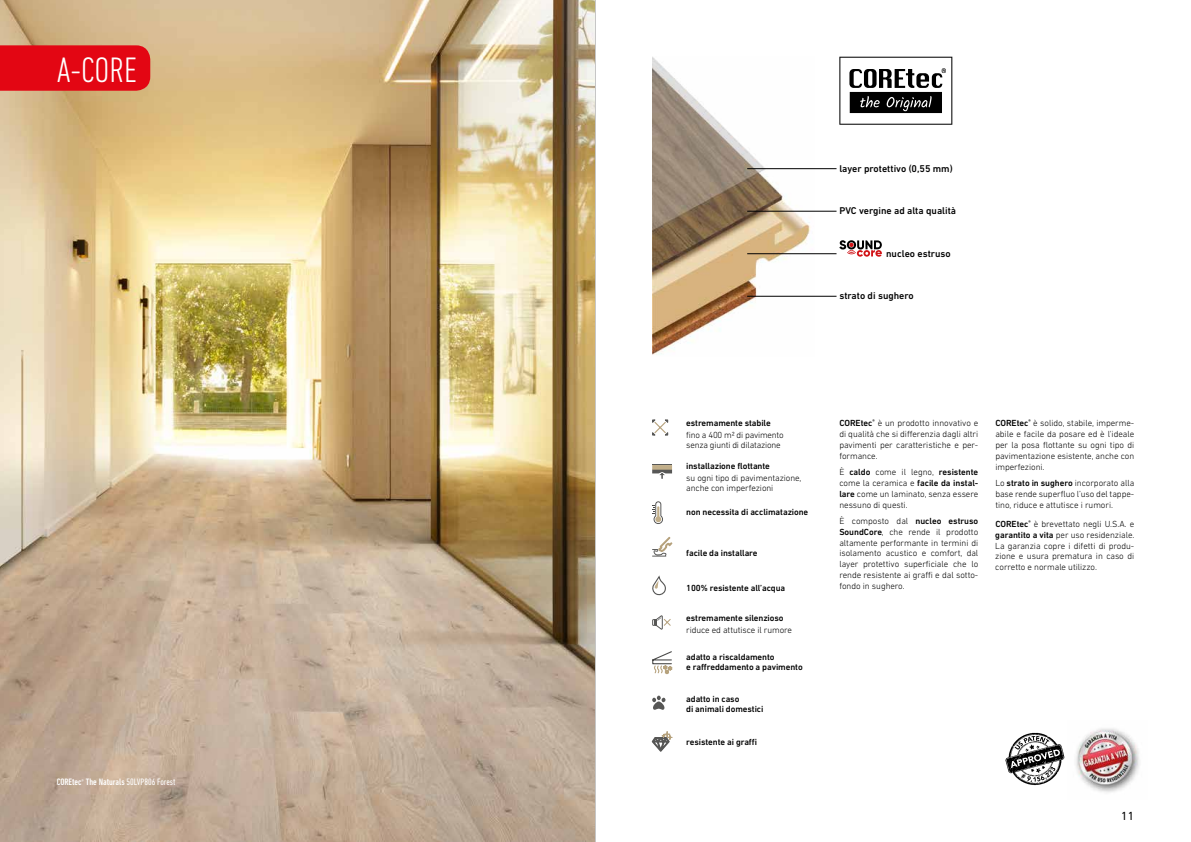
<style>
.page{position:relative;width:1191px;height:842px;background:#fff}
.page>*{position:absolute;margin:0;border:0;box-sizing:border-box;transform-origin:0 0}
.t1{font:300 condensed 36px "DIN Next LT Pro";color:#fff}
.t2{font:12px "DIN Next LT Pro";color:#000}
.t3{font:500 10px "DIN Next LT Pro";color:#000}
.t4{font:500 condensed 9.5px "DIN Next LT Pro";color:#fff}
.t5{font:300 9px/10.8px "DIN Next LT Pro";letter-spacing:-.005em;color:#000;text-align:justify}
.t6{font:500 9px/10px "DIN Next LT Pro";letter-spacing:-.01em;color:#000}
.s1{font-weight:400}
.s2{font-weight:500}
</style>
<div class="page">
<img style="left:652px;top:57px;width:162px;height:298px">
<img style="left:0;top:0;width:595px;height:842px">
<svg style="left:839px;top:240px;width:43px;height:17px"></svg>
<svg style="left:839px;top:57px;width:113px;height:68px"></svg>
<div style="left:0;top:45px;width:150px;height:46px;background:#e30613"></div>
<hr style="left:747px;top:296px;width:89px;height:1px;background:#000">
<hr style="left:747px;top:168px;width:89px;height:1px;background:#000">
<hr style="left:747px;top:211px;width:89px;height:1px;background:#000">
<hr style="left:747px;top:254px;width:89px;height:1px;background:#000">
<img style="left:1076px;top:728px;width:63px;height:65px">
<img style="left:1005px;top:732px;width:60px;height:54px">
<svg style="left:652px;top:464px;width:21px;height:14px"></svg>
<svg style="left:652px;top:731px;width:20px;height:20px"></svg>
<svg style="left:652px;top:615px;width:19px;height:15px"></svg>
<svg style="left:652px;top:577px;width:14px;height:19px"></svg>
<svg style="left:652px;top:696px;width:13px;height:14px"></svg>
<svg style="left:652px;top:419px;width:16px;height:17px"></svg>
<svg style="left:652px;top:501px;width:11px;height:23px"></svg>
<svg style="left:652px;top:537px;width:20px;height:20px"></svg>
<svg style="left:652px;top:651px;width:21px;height:23px"></svg>
<hr style="left:595px;top:0;width:1px;height:842px;background:#c6c6c6">
<h1 class="t1" style="left:57px;top:49px;width:81px">A-CORE</h1>
<p class="t4" style="left:57px;top:777px;width:120px">COREtec<sup>®</sup> The Naturals <span class="s1">50LVP806 Forest</span></p>
<p class="t3" style="left:839px;top:163px;width:115px">layer protettivo (0,55 mm)</p>
<p class="t3" style="left:839px;top:205px;width:118px">PVC vergine ad alta qualità</p>
<p class="t3" style="left:886px;top:248px;width:66px">nucleo estruso</p>
<p class="t3" style="left:839px;top:290px;width:76px">strato di sughero</p>
<p class="t6" style="left:686px;top:418px;width:86px">estremamente stabile</p>
<p class="t5" style="left:686px;top:430px;width:99px;line-height:10px">fino a 400 m2 di pavimento senza giunti di dilatazione</p>
<p class="t6" style="left:686px;top:461px;width:85px">installazione flottante</p>
<p class="t5" style="left:686px;top:472px;width:117px;line-height:10px">su ogni tipo di pavimentazione, anche con imperfezioni</p>
<p class="t6" style="left:686px;top:507px;width:124px">non necessita di acclimatazione</p>
<p class="t6" style="left:686px;top:548px;width:73px">facile da installare</p>
<p class="t6" style="left:686px;top:583px;width:100px">100% resistente all’acqua</p>
<p class="t6" style="left:686px;top:613px;width:99px">estremamente silenzioso</p>
<p class="t5" style="left:686px;top:624px;width:107px">riduce ed attutisce il rumore</p>
<p class="t6" style="left:686px;top:651px;width:118px">adatto a riscaldamento<br>e raffreddamento a pavimento</p>
<p class="t6" style="left:686px;top:694px;width:79px">adatto in caso<br>di animali domestici</p>
<p class="t6" style="left:686px;top:737px;width:72px">resistente ai graffi</p>
<p class="t5" style="left:839px;top:418px;width:140px"><span class="s2">COREtec</span><sup>®</sup> è un prodotto innovativo e di qualità che si differenzia dagli altri pavimenti per caratteristiche e per&shy;formance.</p>
<p class="t5" style="left:839px;top:467px;width:140px">È <span class="s2">caldo</span> come il legno, <span class="s2">resistente </span>come la ceramica e <span class="s2">facile da instal&shy;lare</span> come un laminato, senza essere nessuno di questi.</p>
<p class="t5" style="left:839px;top:515px;width:140px">È composto dal <span class="s2">nucleo estruso SoundCore</span>, che rende il prodotto altamente performante in termini di isolamento acustico e comfort, dal layer protettivo superficiale che lo rende resistente ai graffi e dal sotto&shy;fondo in sughero.</p>
<p class="t5" style="left:995px;top:418px;width:140px"><span class="s2">COREtec</span><sup>®</sup> è solido, stabile, imperme&shy;abile e facile da posare ed è l'ideale per la posa flottante su ogni tipo di pavimentazione esistente, anche con imperfezioni.</p>
<p class="t5" style="left:995px;top:477px;width:140px">Lo <span class="s2">strato in sughero</span> incorporato alla base rende superfluo l’uso del tappe&shy;tino, riduce e attutisce i rumori.</p>
<p class="t5" style="left:995px;top:518px;width:141px"><span class="s2">COREtec</span><sup>®</sup> è brevettato negli U.S.A. e <span class="s2">garantito a vita</span> per uso residenziale.<br>La garanzia copre i difetti di produ&shy;zione e usura prematura in caso di corretto e normale utilizzo.</p>
<h2 class="t2" style="left:1121px;top:809px;width:15px">11</h2>
</div>
